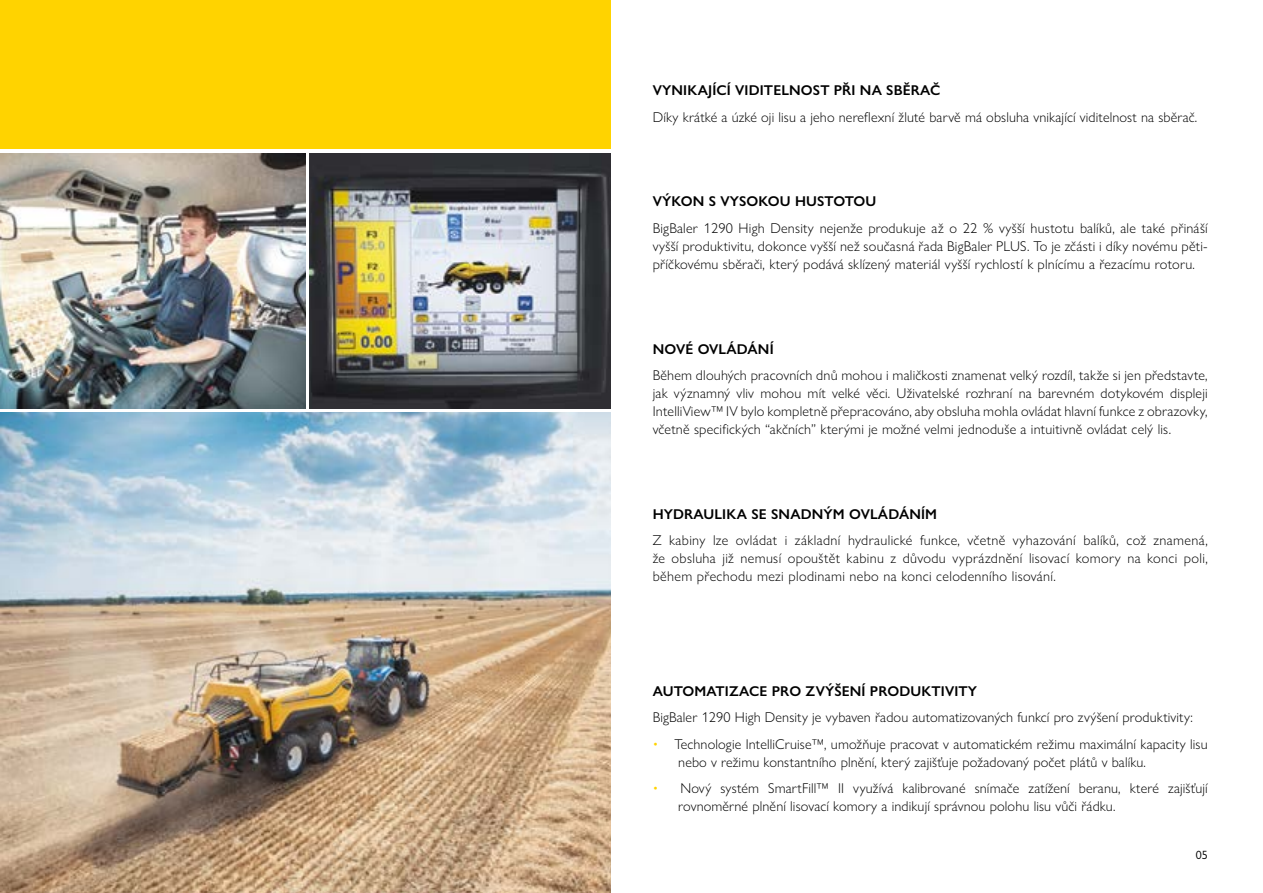
<style>
.page{position:relative;width:1263px;height:893px;background:#fff}
.page>*{position:absolute;margin:0;border:0;box-sizing:border-box;transform-origin:0 0}
.t1{font:300 14.25px/18px "Gill Sans Nova";letter-spacing:.01em;color:#000;text-align:justify}
.t2{font:600 14.25px "Gill Sans Nova";letter-spacing:.01em;color:#000}
.t3{font:12px "Gill Sans Nova";color:#000}
.s1{color:#ffd300}
</style>
<div class="page">
<div style="left:0;top:0;width:610px;height:149px;background:#ffd300"></div>
<img style="left:0;top:412px;width:610px;height:481px">
<img style="left:0;top:153px;width:305px;height:255px">
<img style="left:309px;top:153px;width:301px;height:255px">
<p class="t2" style="left:653px;top:82px;width:289px">VYNIKAJÍCÍ VIDITELNOST PŘI NA SBĚRAČ</p>
<p class="t1" style="left:653px;top:108px;width:546px">Díky krátké a úzké oji lisu a jeho nereflexní žluté barvě má obsluha vnikající viditelnost na sběrač.</p>
<p class="t2" style="left:653px;top:192px;width:225px">VÝKON S VYSOKOU HUSTOTOU</p>
<p class="t1" style="left:653px;top:218px;width:556px">BigBaler 1290 High Density nejenže produkuje až o 22 % vyšší hustotu balíků, ale také přináší vyšší produktivitu, dokonce vyšší než současná řada BigBaler PLUS. To je zčásti i díky novému pěti&shy;příčkovému sběrači, který podává sklízený materiál vyšší rychlostí k plnícímu a řezacímu rotoru.</p>
<p class="t2" style="left:653px;top:340px;width:122px">NOVÉ OVLÁDÁNÍ</p>
<p class="t1" style="left:653px;top:366px;width:556px">Během dlouhých pracovních dnů mohou i maličkosti znamenat velký rozdíl, takže si jen představte, jak významný vliv mohou mít velké věci. Uživatelské rozhraní na barevném dotykovém displeji IntelliView™ IV bylo kompletně přepracováno, aby obsluha mohla ovládat hlavní funkce z obrazovky, včetně specifických “akčních” kterými je možné velmi jednoduše a intuitivně ovládat celý lis.</p>
<p class="t2" style="left:653px;top:505px;width:286px">HYDRAULIKA SE SNADNÝM OVLÁDÁNÍM</p>
<p class="t1" style="left:653px;top:531px;width:556px">Z kabiny lze ovládat i základní hydraulické funkce, včetně vyhazování balíků, což znamená, že obsluha již nemusí opouštět kabinu z důvodu vyprázdnění lisovací komory na konci poli, během přechodu mezi plodinami nebo na konci celodenního lisování.</p>
<p class="t2" style="left:653px;top:682px;width:326px">AUTOMATIZACE PRO ZVÝŠENÍ PRODUKTIVITY</p>
<p class="t1" style="left:653px;top:708px;width:541px">BigBaler 1290 High Density je vybaven řadou automatizovaných funkcí pro zvýšení produktivity:</p>
<p class="t1" style="left:678px;top:735px;width:531px;text-indent:-26px"><span class="s1">•</span> Technologie IntelliCruise™, umožňuje pracovat v automatickém režimu maximální kapacity lisu nebo v režimu konstantního plnění, který zajišťuje požadovaný počet plátů v balíku.</p>
<p class="t1" style="left:678px;top:779px;width:531px;text-indent:-26px"><span class="s1">•</span> Nový systém SmartFill™ II využívá kalibrované snímače zatížení beranu, které zajišťují rovnoměrné plnění lisovací komory a indikují správnou polohu lisu vůči řádku.</p>
<p class="t3" style="left:1196px;top:847px;width:13px">05</p>
</div>
